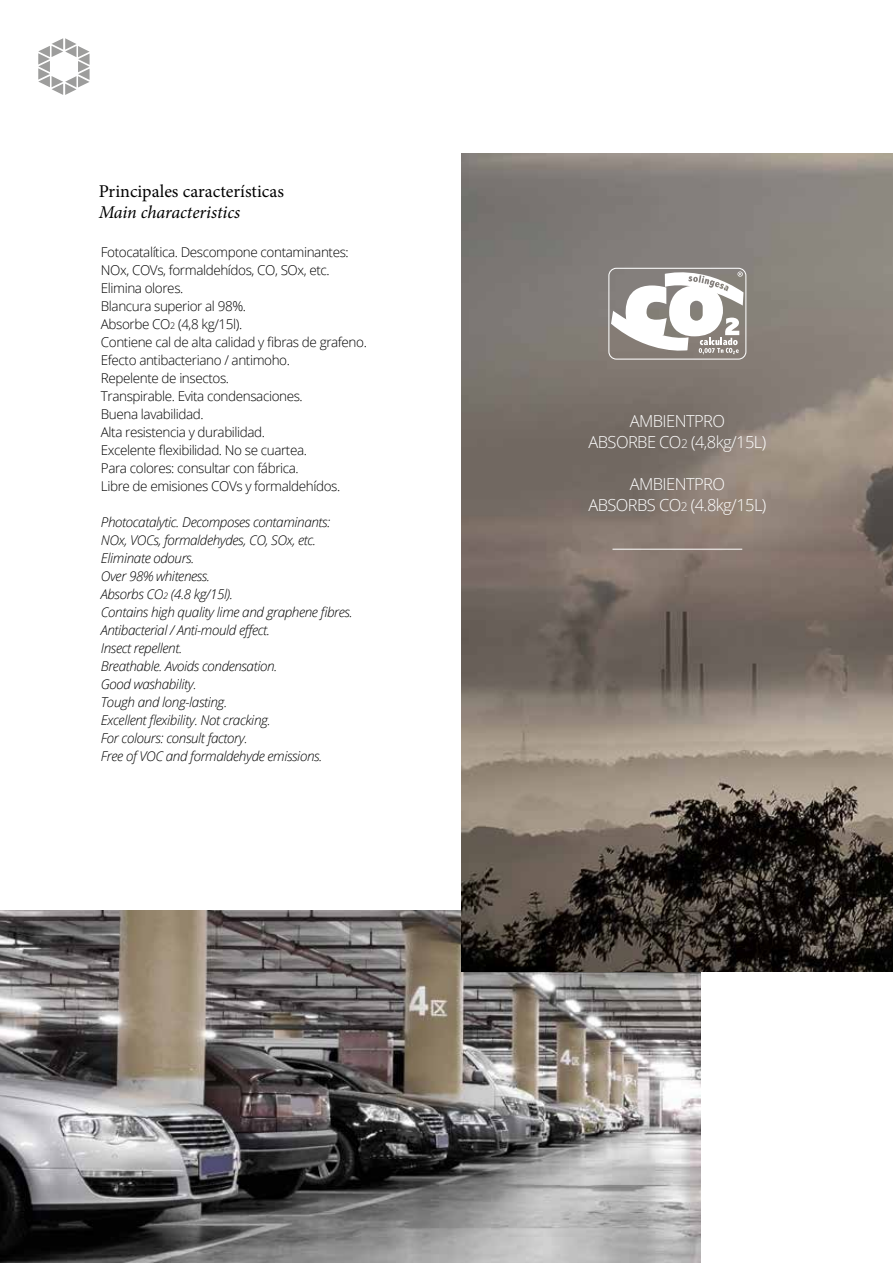
<style>
.page{position:relative;width:893px;height:1263px;background:#fff}
.page>*{position:absolute;margin:0;border:0;box-sizing:border-box;transform-origin:0 0}
.t1{font:18px "Minion Pro";color:#000}
.t2{font:italic 18px "Minion Pro";letter-spacing:-.01em;color:#000}
.t3{font:300 16.5px/21px "Open Sans";letter-spacing:-.035em;color:#fff;text-align:center}
.t4{font:300 13.5px/18px "Open Sans";letter-spacing:-.03em;color:#000}
.t5{font:italic 300 13.5px/18px "Open Sans";letter-spacing:-.03em;color:#000}
.s1{font-size:9px}
.s2{font-size:12px}
</style>
<div class="page">
<img style="left:0;top:910px;width:701px;height:353px">
<img style="left:462px;top:154px;width:431px;height:818px">
<hr style="left:612px;top:549px;width:130px;height:1px;background:#fff">
<svg style="left:38px;top:38px;width:52px;height:57px"></svg>
<div style="left:608px;top:268px;width:138px;height:92px;border:1px solid #fff;border-radius:7px"></div>
<svg style="left:611px;top:264px;width:132px;height:92px"></svg>
<h1 class="t1" style="left:99px;top:179px;width:187px">Principales características</h1>
<h1 class="t2" style="left:99px;top:200px;width:143px">Main characteristics</h1>
<p class="t4" style="left:101px;top:243px;width:267px">Fotocatalítica. Descompone contaminantes:<br>NOx, COVs, formaldehídos, CO, SOx, etc.<br>Elimina olores.<br>Blancura superior al 98%.<br>Absorbe CO<span class="s1">2</span> (4,8 kg/15l).<br>Contiene cal de alta calidad y fibras de grafeno.<br>Efecto antibacteriano / antimoho.<br>Repelente de insectos.<br>Transpirable. Evita condensaciones.<br>Buena lavabilidad.<br>Alta resistencia y durabilidad.<br>Excelente flexibilidad. No se cuartea.<br>Para colores: consultar con fábrica.<br>Libre de emisiones COVs y formaldehídos.</p>
<p class="t5" style="left:101px;top:513px;width:253px">Photocatalytic. Decomposes contaminants:<br>NOx, VOCs, formaldehydes, CO, SOx, etc.<br>Eliminate odours.<br>Over 98% whiteness.<br>Absorbs CO<span class="s1">2</span> (4.8 kg/15l).<br>Contains high quality lime and graphene fibres.<br>Antibacterial / Anti-mould effect.<br>Insect repellent.<br>Breathable. Avoids condensation.<br>Good washability.<br>Tough and long-lasting.<br>Excellent flexibility. Not cracking.<br>For colours: consult factory.<br>Free of VOC and formaldehyde emissions.</p>
<p class="t3" style="left:588px;top:410px;width:179px">AMBIENTPRO<br>ABSORBE CO<span class="s2">2</span> (4,8kg/15L)</p>
<p class="t3" style="left:588px;top:473px;width:180px">AMBIENTPRO<br>ABSORBS CO<span class="s2">2</span> (4.8kg/15L)</p>
</div>
